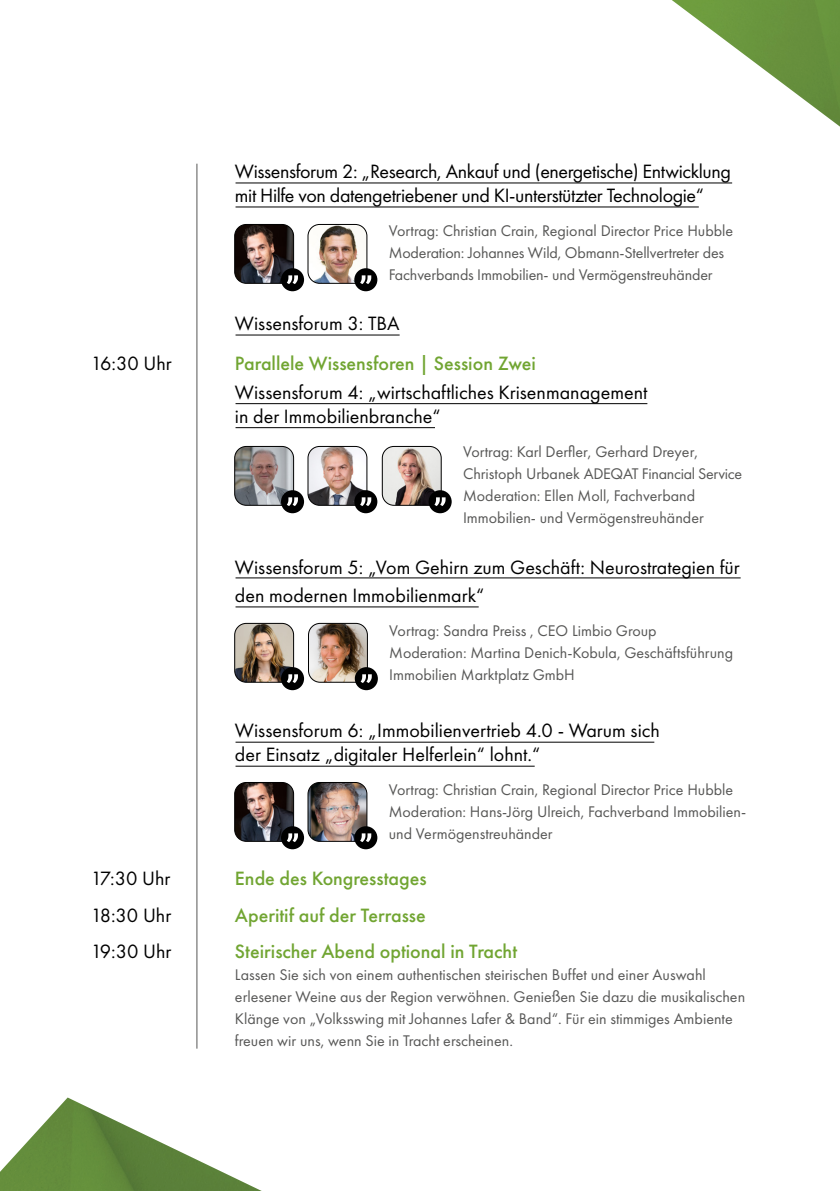
<style>
.page{position:relative;width:840px;height:1191px;background:#fff}
.page>*{position:absolute;margin:0;border:0;box-sizing:border-box;transform-origin:0 0}
.t1{font:20px/28.6px "Futura PT";color:#000}
.t2{font:20px "Futura PT";letter-spacing:-.02em;color:#000}
.t3{font:500 20px "Futura PT";color:#71a532}
.t4{font:16px/22px "Futura PT";color:#575756}
</style>
<div class="page">
<img style="left:0;top:1097px;width:262px;height:94px">
<img style="left:672px;top:0;width:167px;height:126px">
<hr style="left:235px;top:183px;width:496px;height:1px;background:#000">
<hr style="left:235px;top:207px;width:463px;height:1px;background:#000">
<hr style="left:235px;top:335px;width:164px;height:1px;background:#000">
<hr style="left:235px;top:403px;width:412px;height:1px;background:#000">
<hr style="left:235px;top:427px;width:200px;height:1px;background:#000">
<hr style="left:235px;top:577px;width:505px;height:1px;background:#000">
<hr style="left:235px;top:606px;width:243px;height:1px;background:#000">
<hr style="left:235px;top:742px;width:419px;height:1px;background:#000">
<hr style="left:235px;top:766px;width:299px;height:1px;background:#000">
<img style="left:234px;top:224px;width:59px;height:59px">
<div style="left:234px;top:224px;width:59px;height:59px;border:1px solid #000;border-radius:12px"></div>
<div style="left:281px;top:268px;width:23px;height:23px;background:#000;border-radius:50%"></div>
<svg style="left:287px;top:275px;width:11px;height:9px"></svg>
<img style="left:234px;top:446px;width:59px;height:59px">
<div style="left:234px;top:446px;width:59px;height:59px;border:1px solid #000;border-radius:12px"></div>
<div style="left:281px;top:490px;width:23px;height:23px;background:#000;border-radius:50%"></div>
<svg style="left:287px;top:497px;width:11px;height:9px"></svg>
<img style="left:308px;top:446px;width:59px;height:59px">
<div style="left:308px;top:446px;width:59px;height:59px;border:1px solid #000;border-radius:12px"></div>
<div style="left:354px;top:490px;width:23px;height:23px;background:#000;border-radius:50%"></div>
<svg style="left:360px;top:497px;width:11px;height:9px"></svg>
<img style="left:234px;top:623px;width:59px;height:59px">
<div style="left:234px;top:623px;width:59px;height:59px;border:1px solid #000;border-radius:12px"></div>
<div style="left:281px;top:667px;width:23px;height:23px;background:#000;border-radius:50%"></div>
<svg style="left:287px;top:674px;width:11px;height:9px"></svg>
<img style="left:234px;top:782px;width:59px;height:59px">
<div style="left:234px;top:782px;width:59px;height:59px;border:1px solid #000;border-radius:12px"></div>
<div style="left:281px;top:826px;width:23px;height:23px;background:#000;border-radius:50%"></div>
<svg style="left:287px;top:833px;width:11px;height:9px"></svg>
<hr style="left:196px;top:164px;width:1px;height:884px;background:#575756">
<img style="left:308px;top:224px;width:59px;height:59px">
<div style="left:308px;top:224px;width:59px;height:59px;border:1px solid #000;border-radius:12px"></div>
<div style="left:354px;top:268px;width:23px;height:23px;background:#000;border-radius:50%"></div>
<svg style="left:360px;top:275px;width:11px;height:9px"></svg>
<img style="left:308px;top:782px;width:59px;height:59px">
<div style="left:308px;top:782px;width:59px;height:59px;border:1px solid #000;border-radius:12px"></div>
<div style="left:354px;top:826px;width:23px;height:23px;background:#000;border-radius:50%"></div>
<svg style="left:360px;top:833px;width:11px;height:9px"></svg>
<img style="left:308px;top:623px;width:59px;height:59px">
<div style="left:308px;top:623px;width:59px;height:59px;border:1px solid #000;border-radius:12px"></div>
<div style="left:354px;top:667px;width:23px;height:23px;background:#000;border-radius:50%"></div>
<svg style="left:360px;top:674px;width:11px;height:9px"></svg>
<img style="left:382px;top:446px;width:59px;height:59px">
<div style="left:382px;top:446px;width:59px;height:59px;border:1px solid #000;border-radius:12px"></div>
<div style="left:428px;top:490px;width:23px;height:23px;background:#000;border-radius:50%"></div>
<svg style="left:434px;top:497px;width:11px;height:9px"></svg>
<p class="t2" style="left:235px;top:160px;width:497px">Wissensforum 2: „Research, Ankauf und (energetische) Entwicklung</p>
<p class="t2" style="left:235px;top:184px;width:470px">mit Hilfe von datengetriebener und KI-unterstützter Technologie“</p>
<p class="t4" style="left:388px;top:220px;width:346px">Vortrag: Christian Crain, Regional Director Price Hubble</p>
<p class="t4" style="left:388px;top:242px;width:337px">Moderation: Johannes Wild, Obmann-Stellvertreter des<br>Fachverbands Immobilien- und Vermögenstreuhänder</p>
<p class="t1" style="left:235px;top:309px;width:166px">Wissensforum 3: TBA</p>
<p class="t1" style="left:91px;top:349px;width:82px">16:30 Uhr</p>
<p class="t3" style="left:235px;top:351px;width:302px">Parallele Wissensforen | Session Zwei</p>
<p class="t1" style="left:235px;top:378px;width:413px">Wissensforum 4: „wirtschaftliches Krisenmanagement</p>
<p class="t1" style="left:235px;top:402px;width:207px">in der Immobilienbranche“</p>
<p class="t4" style="left:463px;top:440px;width:280px">Vortrag: Karl Derfler, Gerhard Dreyer,<br>Christoph Urbanek ADEQAT Financial Service</p>
<p class="t4" style="left:463px;top:484px;width:242px">Moderation: Ellen Moll, Fachverband<br>Immobilien- und Vermögenstreuhänder</p>
<p class="t1" style="left:235px;top:552px;width:506px">Wissensforum 5: „Vom Gehirn zum Geschäft: Neurostrategien für den modernen Immobilienmark“</p>
<p class="t4" style="left:389px;top:620px;width:269px">Vortrag: Sandra Preiss , CEO Limbio Group</p>
<p class="t4" style="left:389px;top:642px;width:345px">Moderation: Martina Denich-Kobula, Geschäftsführung<br>Immobilien Marktplatz GmbH</p>
<p class="t1" style="left:235px;top:716px;width:426px">Wissensforum 6: „Immobilienvertrieb 4.0 - Warum sich</p>
<p class="t1" style="left:235px;top:740px;width:307px">der Einsatz „digitaler Helferlein“ lohnt.“</p>
<p class="t4" style="left:388px;top:779px;width:346px">Vortrag: Christian Crain, Regional Director Price Hubble</p>
<p class="t4" style="left:388px;top:801px;width:359px">Moderation: Hans-Jörg Ulreich, Fachverband Immobilien&shy;und Vermögenstreuhänder</p>
<p class="t1" style="left:91px;top:864px;width:81px">17:30 Uhr</p>
<p class="t3" style="left:235px;top:866px;width:193px">Ende des Kongresstages</p>
<p class="t1" style="left:91px;top:900px;width:82px">18:30 Uhr</p>
<p class="t3" style="left:235px;top:902px;width:192px">Aperitif auf der Terrasse</p>
<p class="t1" style="left:91px;top:936px;width:82px">19:30 Uhr</p>
<p class="t3" style="left:235px;top:938px;width:283px">Steirischer Abend optional in Tracht</p>
<p class="t4" style="left:235px;top:963px;width:472px">Lassen Sie sich von einem authentischen steirischen Buffet und einer Auswahl</p>
<p class="t4" style="left:235px;top:985px;width:511px">erlesener Weine aus der Region verwöhnen. Genießen Sie dazu die musikalischen<br>Klänge von „Volksswing mit Johannes Lafer &amp; Band“. Für ein stimmiges Ambiente freuen wir uns, wenn Sie in Tracht erscheinen.</p>
</div>
